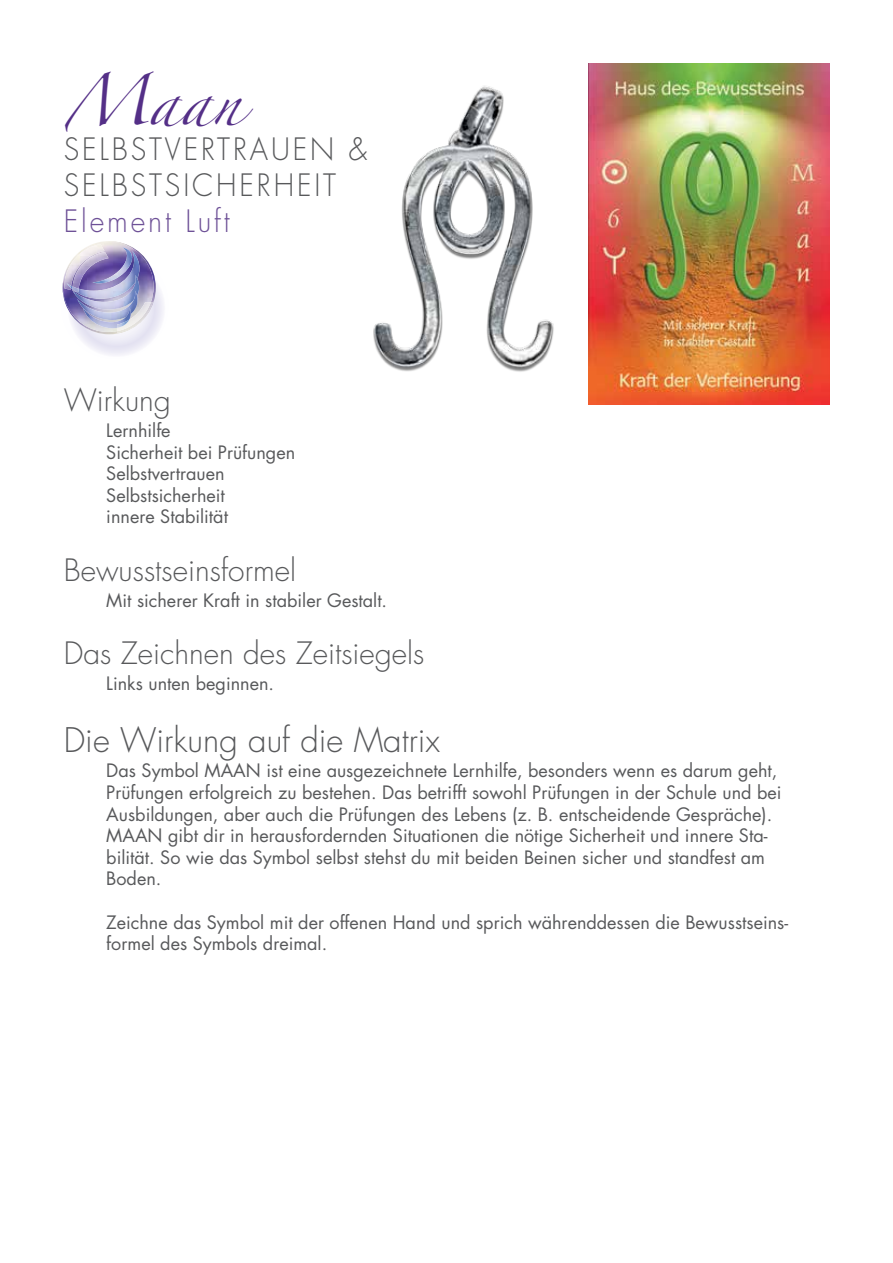
<style>
.page{position:relative;width:893px;height:1263px;background:#fff}
.page>*{position:absolute;margin:0;border:0;box-sizing:border-box;transform-origin:0 0}
.t1{font:45px "Zapfino";color:#542f87}
.t2{font:300 33px "Futura";color:#58595b}
.t3{font:300 30px "Futura";color:#58595b}
.t4{font:300 30px/36px "Futura";letter-spacing:.1em;color:#58595b;scale:.95 1}
.t5{font:300 30px "Futura";letter-spacing:.1em;color:#6e5197;scale:.95 1}
.t6{font:300 30px "Futura";letter-spacing:.1em;color:#58595b}
.t7{font:18px/21.6px "Futura";color:#58595b}
</style>
<div class="page">
<img style="left:373px;top:86px;width:181px;height:286px">
<img style="left:588px;top:64px;width:241px;height:340px">
<img style="left:97px;top:241px;width:25px;height:2px">
<svg style="left:62px;top:243px;width:102px;height:112px"></svg>
<h1 class="t1" style="left:64px;top:82px;width:179px">Maan</h1>
<h3 class="t4" style="left:64px;top:132px;width:321px">selbstvertrauen &amp; selbstsicherheit</h3>
<h3 class="t5" style="left:64px;top:203px;width:176px">Element Luft</h3>
<h3 class="t6" style="left:64px;top:382px;width:109px">Wirkung</h3>
<p class="t7" style="left:106px;top:420px;width:190px">Lernhilfe<br>Sicherheit bei Prüfungen<br>Selbstvertrauen<br>Selbstsicherheit<br>innere Stabilität</p>
<h3 class="t3" style="left:64px;top:552px;width:234px">Bewusstseinsformel</h3>
<p class="t7" style="left:106px;top:590px;width:282px">Mit sicherer Kraft in stabiler Gestalt.</p>
<h3 class="t3" style="left:64px;top:635px;width:362px">Das Zeichnen des Zeitsiegels</h3>
<p class="t7" style="left:106px;top:673px;width:169px">Links unten beginnen.</p>
<h2 class="t2" style="left:64px;top:719px;width:378px">Die Wirkung auf die Matrix</h2>
<p class="t7" style="left:106px;top:760px;width:677px">Das Symbol MAAN ist eine ausgezeichnete Lernhilfe, besonders wenn es darum geht, Prüfungen erfolgreich zu bestehen. Das betrifft sowohl Prüfungen in der Schule und bei Ausbildungen, aber auch die Prüfungen des Lebens (z. B. entscheidende Gespräche).<br>MAAN gibt dir in herausfordernden Situationen die nötige Sicherheit und innere Sta&shy;bilität. So wie das Symbol selbst stehst du mit beiden Beinen sicher und standfest am Boden.</p>
<p class="t7" style="left:106px;top:911px;width:683px">Zeichne das Symbol mit der offenen Hand und sprich währenddessen die Bewusstseins&shy;formel des Symbols dreimal.</p>
</div>
